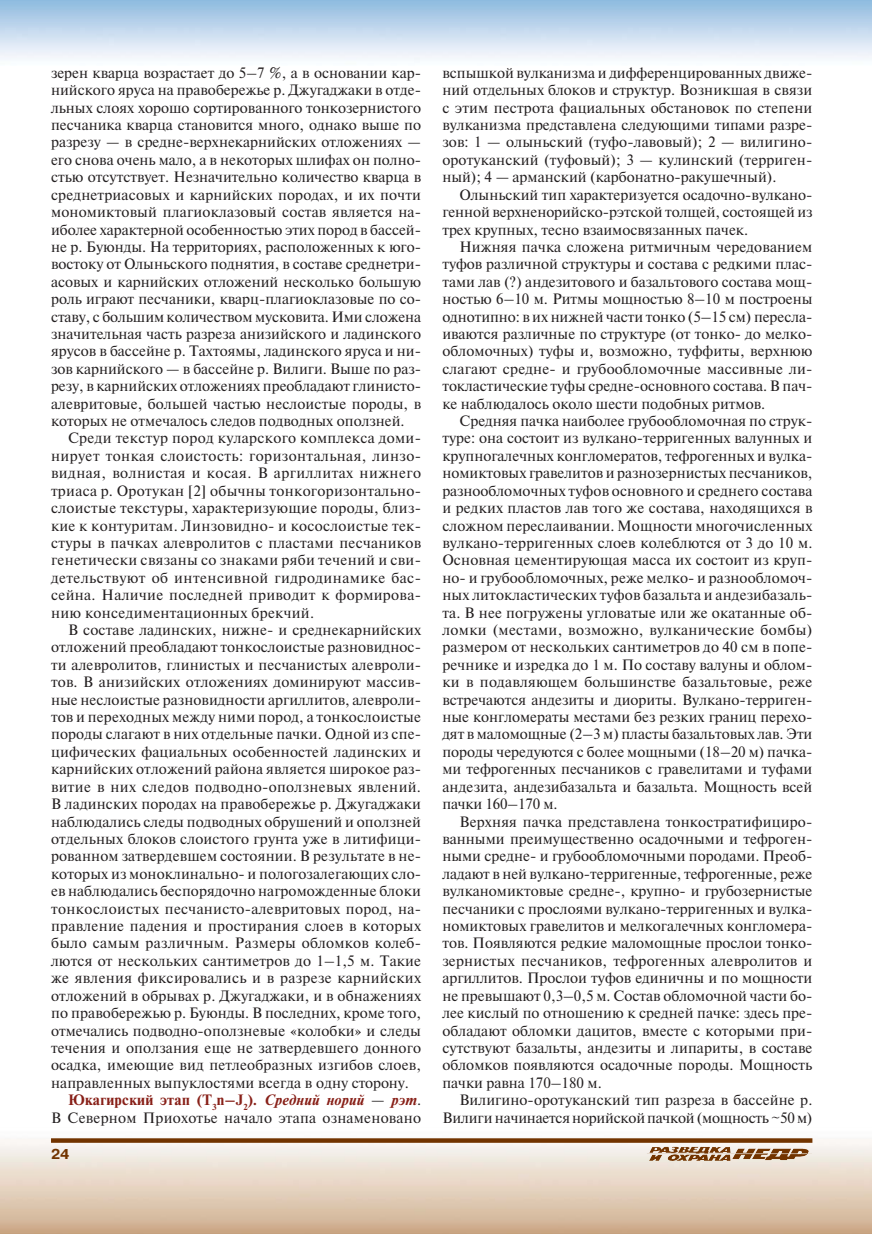
<style>
.page{position:relative;width:872px;height:1234px;background:#fff}
.page>*{position:absolute;margin:0;border:0;box-sizing:border-box;transform-origin:0 0}
.t1{font:15px/17.4px "Newton C";letter-spacing:.01em;color:#231f20;text-align:justify}
.t2{font:700 15px "Newton C";letter-spacing:.02em;color:#882018}
.t3{font:700 14.25px "Pragmatica C";color:#723400}
.s1{font-style:italic}
.s2{font-weight:400;color:#231f20}
</style>
<div class="page">
<img style="left:0;top:1138px;width:872px;height:95px">
<svg style="left:51px;top:1138px;width:761px;height:4px;fill:#723400"></svg>
<img style="left:654px;top:1146px;width:76px;height:6px">
<p class="t1" style="left:51px;top:64px;width:372px">зерен кварца возрастает до 5–7 %, а в основании кар&shy;нийского яруса на правобережье р. Джугаджаки в отде&shy;льных слоях хорошо сортированного тонкозернистого песчаника кварца становится много, однако выше по разрезу — в средне-верхнекарнийских отложениях — его снова очень мало, а в некоторых шлифах он полно&shy;стью отсутствует. Незначительно количество кварца в среднетриасовых и карнийских породах, и их почти мономиктовый плагиоклазовый состав является на&shy;иболее характерной особенностью этих пород в бассей&shy;не р. Буюнды. На территориях, расположенных к юго&shy;востоку от Олыньского поднятия, в составе среднетри&shy;асовых и карнийских отложений несколько большую роль играют песчаники, кварц-плагиоклазовые по со&shy;ставу, с большим количеством мусковита. Ими сложена значительная часть разреза анизийского и ладинского ярусов в бассейне р. Тахтоямы, ладинского яруса и ни&shy;зов карнийского — в бассейне р. Вилиги. Выше по раз&shy;резу, в карнийских отложениях преобладают глинисто&shy;алевритовые, большей частью неслоистые породы, в которых не отмечалось следов подводных оползней.</p>
<p class="t1" style="left:51px;top:429px;width:371px;text-indent:17px">Среди текстур пород куларского комплекса доми&shy;нирует тонкая слоистость: горизонтальная, линзо&shy;видная, волнистая и косая. В аргиллитах нижнего триаса р. Оротукан [2] обычны тонкогоризонтально&shy;слоистые текстуры, характеризующие породы, близ&shy;кие к контуритам. Линзовидно- и косослоистые тек&shy;стуры в пачках алевролитов с пластами песчаников генетически связаны со знаками ряби течений и сви&shy;детельствуют об интенсивной гидродинамике бас&shy;сейна. Наличие последней приводит к формирова&shy;нию конседиментационных брекчий.</p>
<p class="t1" style="left:68px;top:621px;width:354px">В составе ладинских, нижне- и среднекарнийских</p>
<p class="t1" style="left:51px;top:638px;width:371px">отложений преобладают тонкослоистые разновиднос-</p>
<p class="t1" style="left:51px;top:655px;width:371px">ти алевролитов, глинистых и песчанистых алевроли-</p>
<p class="t1" style="left:51px;top:673px;width:371px">тов. В анизийских отложениях доминируют массив-</p>
<p class="t1" style="left:51px;top:690px;width:371px">ные неслоистые разновидности аргиллитов, алевроли-</p>
<p class="t1" style="left:51px;top:708px;width:371px">тов и переходных между ними пород, а тонкослоистые</p>
<p class="t1" style="left:51px;top:725px;width:371px">породы слагают в них отдельные пачки. Одной из спе-</p>
<p class="t1" style="left:51px;top:742px;width:371px">цифических фациальных особенностей ладинских и</p>
<p class="t1" style="left:51px;top:760px;width:371px">карнийских отложений района является широкое раз-</p>
<p class="t1" style="left:51px;top:777px;width:371px">витие в них следов подводно-оползневых явлений.</p>
<p class="t1" style="left:51px;top:795px;width:371px">В ладинских породах на правобережье р. Джугаджаки</p>
<p class="t1" style="left:51px;top:812px;width:371px">наблюдались следы подводных обрушений и оползней</p>
<p class="t1" style="left:51px;top:829px;width:371px">отдельных блоков слоистого грунта уже в литифици-</p>
<p class="t1" style="left:51px;top:847px;width:371px">рованном затвердевшем состоянии. В результате в не-</p>
<p class="t1" style="left:51px;top:864px;width:371px">которых из моноклинально- и пологозалегающих сло-</p>
<p class="t1" style="left:51px;top:882px;width:371px">ев наблюдались беспорядочно нагроможденные блоки</p>
<p class="t1" style="left:51px;top:899px;width:371px">тонкослоистых песчанисто-алевритовых пород, на-</p>
<p class="t1" style="left:51px;top:916px;width:371px">правление падения и простирания слоев в которых</p>
<p class="t1" style="left:51px;top:934px;width:371px">было самым различным. Размеры обломков колеб-</p>
<p class="t1" style="left:51px;top:951px;width:371px">лются от нескольких сантиметров до 1–1,5 м. Такие</p>
<p class="t1" style="left:51px;top:969px;width:371px">же явления фиксировались и в разрезе карнийских</p>
<p class="t1" style="left:51px;top:986px;width:371px">отложений в обрывах р. Джугаджаки, и в обнажениях</p>
<p class="t1" style="left:51px;top:1003px;width:371px">по правобережью р. Буюнды. В последних, кроме того,</p>
<p class="t1" style="left:51px;top:1021px;width:371px">отмечались подводно-оползневые «колобки» и следы</p>
<p class="t1" style="left:51px;top:1038px;width:371px">течения и оползания еще не затвердевшего донного</p>
<p class="t1" style="left:51px;top:1056px;width:371px">осадка, имеющие вид петлеобразных изгибов слоев,</p>
<p class="t1" style="left:51px;top:1073px;width:359px">направленных выпуклостями всегда в одну сторону.</p>
<p class="t2" style="left:68px;top:1094px;width:354px">Юкагирский этап (Т<sub>3</sub>n–J<sub>2</sub>). <span class="s1">Средний норий</span> <span class="s2">—</span> <span class="s1">рэт</span><span class="s2">.</span></p>
<p class="t1" style="left:51px;top:1108px;width:371px">В Северном Приохотье начало этапа ознаменовано</p>
<p class="t3" style="left:51px;top:1145px;width:20px">24</p>
<p class="t1" style="left:442px;top:64px;width:371px">вспышкой вулканизма и дифференцированных движе&shy;ний отдельных блоков и структур. Возникшая в связи с этим пестрота фациальных обстановок по степени вулканизма представлена следующими типами разре&shy;зов: 1 — олыньский (туфо-лавовый); 2 — вилигино&shy;оротуканский (туфовый); 3 — кулинский (терриген&shy;ный); 4 — арманский (карбонатно-ракушечный).</p>
<p class="t1" style="left:442px;top:186px;width:371px;text-indent:17px">Олыньский тип характеризуется осадочно-вулкано&shy;генной верхненорийско-рэтской толщей, состоящей из трех крупных, тесно взаимосвязанных пачек.</p>
<p class="t1" style="left:442px;top:238px;width:371px;text-indent:17px">Нижняя пачка сложена ритмичным чередованием туфов различной структуры и состава с редкими плас&shy;тами лав (?) андезитового и базальтового состава мощ&shy;ностью 6–10 м. Ритмы мощностью 8–10 м построены однотипно: в их нижней части тонко (5–15 см) пересла&shy;иваются различные по структуре (от тонко- до мелко&shy;обломочных) туфы и, возможно, туффиты, верхнюю слагают средне- и грубообломочные массивные ли&shy;токластические туфы средне-основного состава. В пач&shy;ке наблюдалось около шести подобных ритмов.</p>
<p class="t1" style="left:442px;top:412px;width:371px;text-indent:17px">Средняя пачка наиболее грубообломочная по струк&shy;туре: она состоит из вулкано-терригенных валунных и крупногалечных конгломератов, тефрогенных и вулка&shy;номиктовых гравелитов и разнозернистых песчаников, разнообломочных туфов основного и среднего состава и редких пластов лав того же состава, находящихся в сложном переслаивании. Мощности многочисленных вулкано-терригенных слоев колеблются от 3 до 10 м.<br>Основная цементирующая масса их состоит из круп&shy;но- и грубообломочных, реже мелко- и разнообломоч&shy;ных литокластических туфов базальта и андезибазаль&shy;та. В нее погружены угловатые или же окатанные об&shy;ломки (местами, возможно, вулканические бомбы) размером от нескольких сантиметров до 40 см в попе&shy;речнике и изредка до 1 м. По составу валуны и облом&shy;ки в подавляющем большинстве базальтовые, реже встречаются андезиты и диориты. Вулкано-терриген&shy;ные конгломераты местами без резких границ перехо&shy;дят в маломощные (2–3 м) пласты базальтовых лав. Эти породы чередуются с более мощными (18–20 м) пачка&shy;ми тефрогенных песчаников с гравелитами и туфами андезита, андезибазальта и базальта. Мощность всей пачки 160–170 м.</p>
<p class="t1" style="left:442px;top:812px;width:371px;text-indent:17px">Верхняя пачка представлена тонкостратифициро&shy;ванными преимущественно осадочными и тефроген&shy;ными средне- и грубообломочными породами. Преоб&shy;ладают в ней вулкано-терригенные, тефрогенные, реже вулканомиктовые средне-, крупно- и грубозернистые песчаники с прослоями вулкано-терригенных и вулка&shy;номиктовых гравелитов и мелкогалечных конгломера&shy;тов. Появляются редкие маломощные прослои тонко&shy;зернистых песчаников, тефрогенных алевролитов и аргиллитов. Прослои туфов единичны и по мощности не превышают 0,3–0,5 м. Состав обломочной части бо&shy;лее кислый по отношению к средней пачке: здесь пре&shy;обладают обломки дацитов, вместе с которыми при&shy;сутствуют базальты, андезиты и липариты, в составе обломков появляются осадочные породы. Мощность пачки равна 170–180 м.</p>
<p class="t1" style="left:442px;top:1090px;width:371px;text-align:right">Вилигино-оротуканский тип разреза в бассейне р.<br>Вилиги начинается норийской пачкой (мощность ~50 м)</p>
</div>
